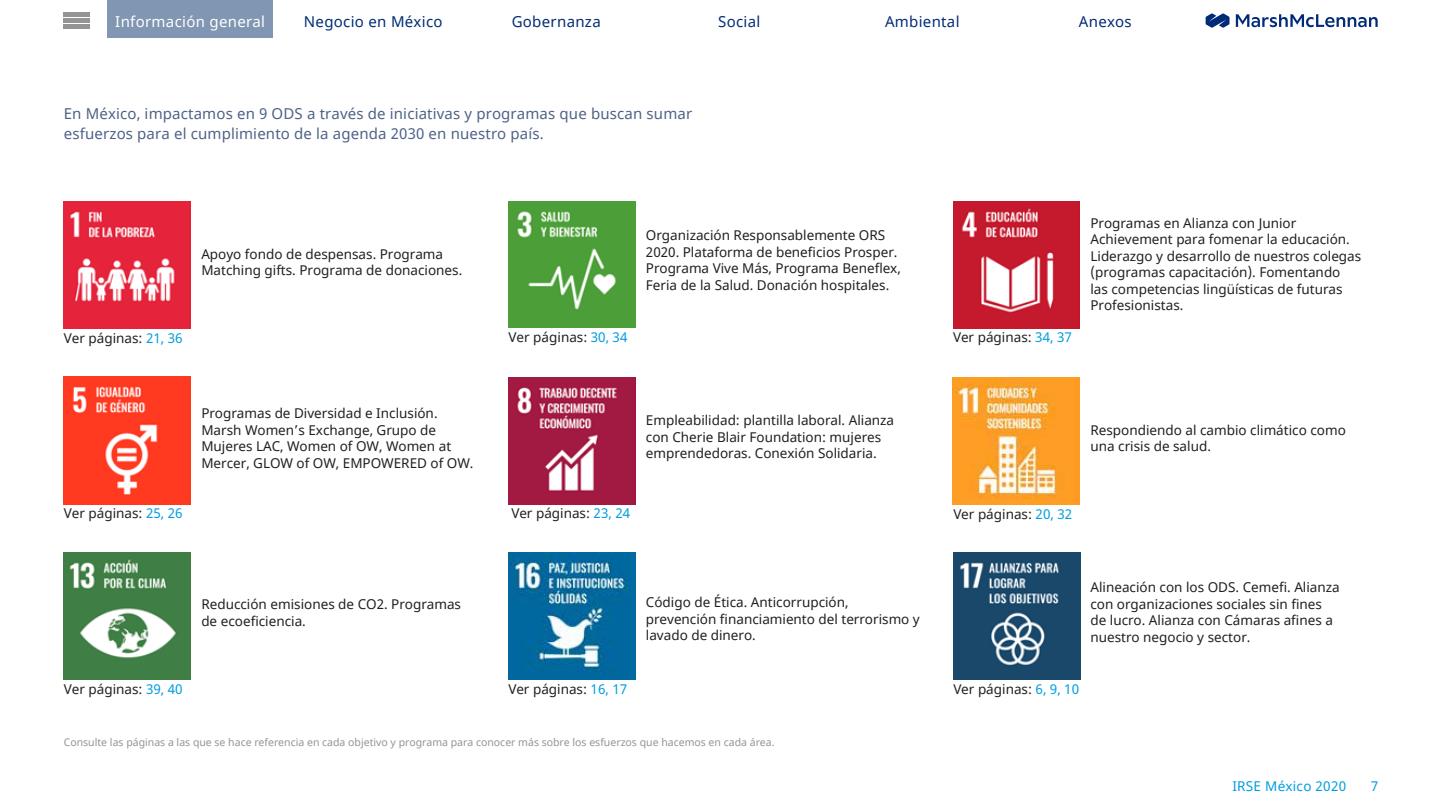
<style>
.page{position:relative;width:1440px;height:810px;background:#fff}
.page>*{position:absolute;margin:0;border:0;box-sizing:border-box;transform-origin:0 0}
.t1{font:15px/19.5px "Noto Sans";letter-spacing:.01em;color:#4e6287}
.t2{font:15px "Noto Sans";letter-spacing:.02em;color:#002c77}
.t3{font:15px "Noto Sans";letter-spacing:.02em;color:#fff}
.t4{font:13.5px/16.5px "Noto Sans";color:#202020}
.t5{font:13.5px "Noto Sans";letter-spacing:.02em;color:#009de0}
.t6{font:10.5px "Noto Sans";color:#949494}
.s1{color:#009de0}
</style>
<div class="page">
<div style="left:107px;top:0;width:166px;height:37px;background:#8096b2"></div>
<div style="left:64px;top:12px;width:26px;height:5px;background:#949494"></div>
<div style="left:64px;top:18px;width:26px;height:5px;background:#949494"></div>
<div style="left:64px;top:24px;width:26px;height:5px;background:#949494"></div>
<svg style="left:1235px;top:14px;width:142px;height:13px"></svg>
<svg style="left:1205px;top:13px;width:24px;height:15px"></svg>
<img style="left:64px;top:201px;width:127px;height:128px">
<img style="left:508px;top:201px;width:127px;height:127px">
<img style="left:953px;top:201px;width:126px;height:127px">
<img style="left:63px;top:377px;width:128px;height:127px">
<img style="left:508px;top:377px;width:127px;height:127px">
<img style="left:953px;top:552px;width:127px;height:127px">
<img style="left:952px;top:377px;width:127px;height:128px">
<img style="left:64px;top:552px;width:127px;height:127px">
<img style="left:508px;top:552px;width:127px;height:127px">
<p class="t3" style="left:115px;top:11px;width:151px">Información general</p>
<p class="t2" style="left:304px;top:11px;width:140px">Negocio en México</p>
<p class="t2" style="left:511px;top:11px;width:90px">Gobernanza</p>
<p class="t2" style="left:718px;top:11px;width:44px">Social</p>
<p class="t2" style="left:885px;top:11px;width:76px">Ambiental</p>
<p class="t2" style="left:1078px;top:11px;width:54px">Anexos</p>
<p class="t1" style="left:64px;top:104px;width:630px">En México, impactamos en 9 ODS a través de iniciativas y programas que buscan sumar esfuerzos para el cumplimiento de la agenda 2030 en nuestro país.</p>
<p class="t4" style="left:201px;top:246px;width:262px">Apoyo fondo de despensas. Programa<br>Matching gifts. Programa de donaciones.</p>
<p class="t4" style="left:64px;top:330px;width:120px">Ver páginas: <span class="s1">21, 36</span></p>
<p class="t4" style="left:646px;top:228px;width:256px">Organización Responsablemente ORS 2020. Plataforma de beneficios Prosper.<br>Programa Vive Más, Programa Beneflex, Feria de la Salud. Donación hospitales.</p>
<p class="t4" style="left:508px;top:330px;width:120px">Ver páginas: <span class="s1">30, 34</span></p>
<p class="t4" style="left:953px;top:330px;width:120px">Ver páginas: <span class="s1">34, 37</span></p>
<p class="t4" style="left:1090px;top:215px;width:272px">Programas en Alianza con Junior Achievement para fomenar la educación.<br>Liderazgo y desarrollo de nuestros colegas (programas capacitación). Fomentando las competencias lingüísticas de futuras Profesionistas.</p>
<p class="t4" style="left:64px;top:505px;width:120px">Ver páginas: <span class="s1">25, 26</span></p>
<p class="t4" style="left:201px;top:405px;width:274px">Programas de Diversidad e Inclusión.<br>Marsh Women’s Exchange, Grupo de Mujeres LAC, Women of OW, Women at Mercer, GLOW of OW, EMPOWERED of OW.</p>
<p class="t4" style="left:201px;top:597px;width:261px">Reducción emisiones de CO2. Programas de ecoeficiencia.</p>
<p class="t4" style="left:64px;top:681px;width:120px">Ver páginas: <span class="s1">39, 40</span></p>
<p class="t4" style="left:646px;top:413px;width:250px">Empleabilidad: plantilla laboral. Alianza con Cherie Blair Foundation: mujeres emprendedoras. Conexión Solidaria.</p>
<p class="t4" style="left:511px;top:506px;width:120px">Ver páginas: <span class="s1">23, 24</span></p>
<p class="t4" style="left:508px;top:681px;width:120px">Ver páginas: <span class="s1">16, 17</span></p>
<p class="t4" style="left:646px;top:595px;width:275px">Código de Ética. Anticorrupción, prevención financiamiento del terrorismo y lavado de dinero.</p>
<p class="t6" style="left:64px;top:735px;width:712px">Consulte las páginas a las que se hace referencia en cada objetivo y programa para conocer más sobre los esfuerzos que hacemos en cada área.</p>
<p class="t4" style="left:1090px;top:422px;width:257px">Respondiendo al cambio climático como una crisis de salud.</p>
<p class="t4" style="left:953px;top:506px;width:120px">Ver páginas: <span class="s1">20, 32</span></p>
<p class="t4" style="left:1090px;top:580px;width:251px">Alineación con los ODS. Cemefi. Alianza con organizaciones sociales sin fines de lucro. Alianza con Cámaras afines a nuestro negocio y sector.</p>
<p class="t4" style="left:953px;top:681px;width:127px">Ver páginas: <span class="s1">6, 9, 10</span></p>
<p class="t5" style="left:1232px;top:777px;width:115px">IRSE México 2020</p>
<p class="t5" style="left:1370px;top:777px;width:9px">7</p>
</div>
